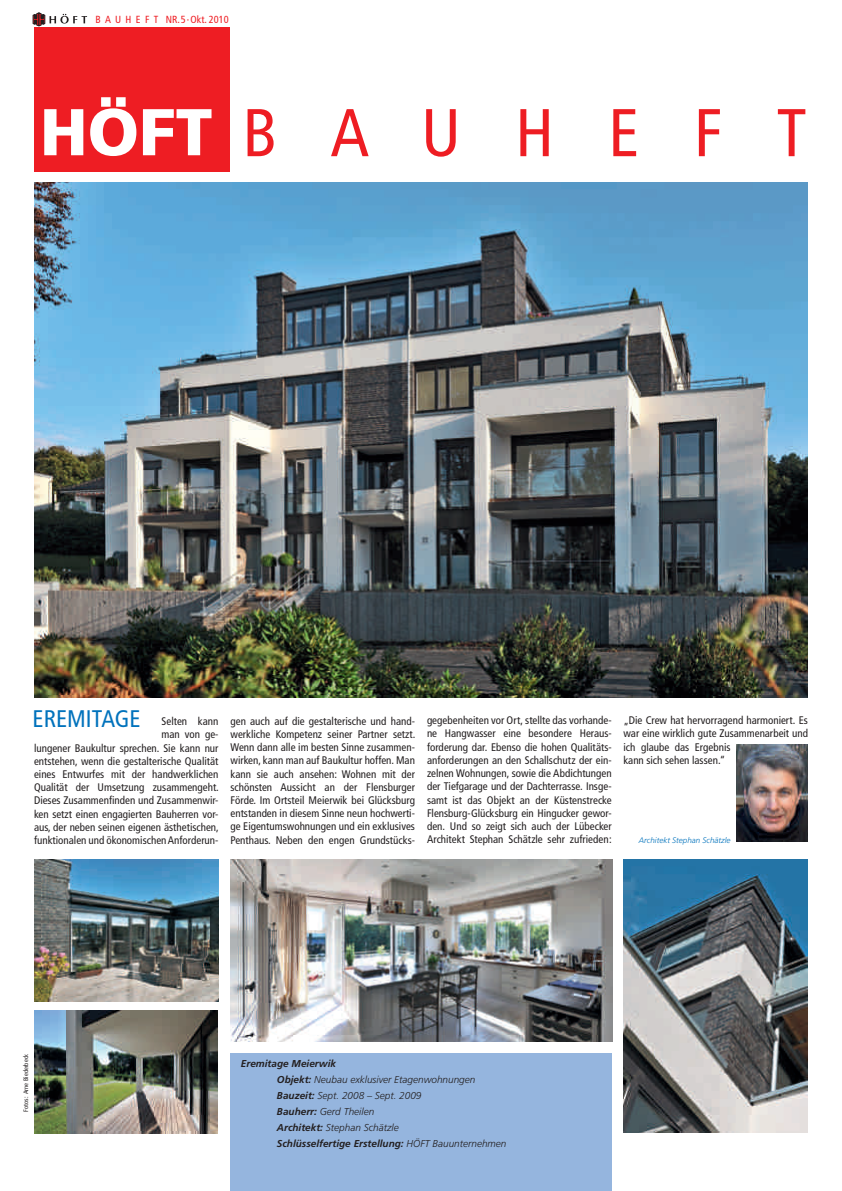
<style>
.page{position:relative;width:842px;height:1191px;background:#fff}
.page>*{position:absolute;margin:0;border:0;box-sizing:border-box;transform-origin:0 0}
.t1{font:condensed 67.4px "Frutiger";letter-spacing:.805em;color:#ee1d23}
.t2{font:condensed 24px "Frutiger";color:#0072bc}
.t3{font:condensed 11px/13.2px "Frutiger";color:#231f20;text-align:justify}
.t4{font:condensed 10.3px "Frutiger";color:#ee1d23}
.t5{font:italic 300 10px/16px "Frutiger";color:#231f20}
.t6{font:italic 300 8px "Frutiger";color:#0072bc}
.t7{font:condensed 6.5px "Frutiger";color:#231f20}
.s1{font-weight:900;font-stretch:normal;font-size:66px;color:#fff}
.s2{font-weight:700}
</style>
<div class="page">
<div style="left:34px;top:28px;width:196px;height:144px;background:#ee1d23"></div>
<svg style="left:33px;top:13px;width:54px;height:13px"></svg>
<div style="left:230px;top:1053px;width:381px;height:138px;background:#95b5de"></div>
<img style="left:230px;top:859px;width:382px;height:182px">
<img style="left:623px;top:859px;width:185px;height:273px">
<img style="left:34px;top:1010px;width:184px;height:123px">
<img style="left:34px;top:183px;width:774px;height:514px">
<img style="left:736px;top:744px;width:72px;height:97px">
<img style="left:34px;top:859px;width:184px;height:142px">
<p class="t4" style="left:96px;top:14px;width:135px">B A U H E F T NR.5 · Okt. 2010</p>
<h1 class="t1" style="left:40px;top:94px;width:768px"><span class="s1">HÖFT</span>BAUHEFT</h1>
<h2 class="t2" style="left:33px;top:704px;width:109px">EREMITAGE</h2>
<p class="t3" style="left:34px;top:715px;width:186px;text-align:right">Selten kann<br>man von ge-<br>lungener Baukultur sprechen. Sie kann nur entstehen, wenn die gestalterische Qualität eines Entwurfes mit der handwerklichen Qualität der Umsetzung zusammengeht.<br>Dieses Zusammenfinden und Zusammenwir&shy;ken setzt einen engagierten Bauherren vor&shy;aus, der neben seinen eigenen ästhetischen, funktionalen und ökonomischen Anforderun-</p>
<p class="t3" style="left:427px;top:714px;width:186px">gegebenheiten vor Ort, stellte das vorhande&shy;ne Hangwasser eine besondere Heraus&shy;forderung dar. Ebenso die hohen Qualitäts&shy;anforderungen an den Schallschutz der ein&shy;zelnen Wohnungen, sowie die Abdichtungen der Tiefgarage und der Dachterrasse. Insge&shy;samt ist das Objekt an der Küstenstrecke Flensburg-Glücksburg ein Hingucker gewor&shy;den. Und so zeigt sich auch der Lübecker Architekt Stephan Schätzle sehr zufrieden:</p>
<p class="t3" style="left:230px;top:714px;width:186px">gen auch auf die gestalterische und hand&shy;werkliche Kompetenz seiner Partner setzt.<br>Wenn dann alle im besten Sinne zusammen&shy;wirken, kann man auf Baukultur hoffen. Man kann sie auch ansehen: Wohnen mit der schönsten Aussicht an der Flensburger Förde. Im Ortsteil Meierwik bei Glücksburg entstanden in diesem Sinne neun hochwerti&shy;ge Eigentumswohnungen und ein exklusives Penthaus. Neben den engen Grundstücks-</p>
<p class="t3" style="left:623px;top:714px;width:186px;text-align:left">„Die Crew hat hervorragend harmoniert. Es war eine wirklich gute Zusammenarbeit und ich glaube das Ergebnis<br>kann sich sehen lassen.“</p>
<p class="t6" style="left:639px;top:835px;width:93px">Architekt Stephan Schätzle</p>
<p class="t7" style="left:22px;top:1111px;width:59px;rotate:-90deg">Fotos: Arne Biederbeck</p>
<p class="t5" style="left:277px;top:1055px;width:231px;text-indent:-36px"><span class="s2">Eremitage Meierwik<br>Objekt:</span> Neubau exklusiver Etagenwohnungen <span class="s2">Bauzeit:</span> Sept. 2008 – Sept. 2009<br><span class="s2">Bauherr:</span> Gerd Theilen<br><span class="s2">Architekt:</span> Stephan Schätzle<br><span class="s2">Schlüsselfertige Erstellung:</span> HÖFT Bauunternehmen</p>
</div>
